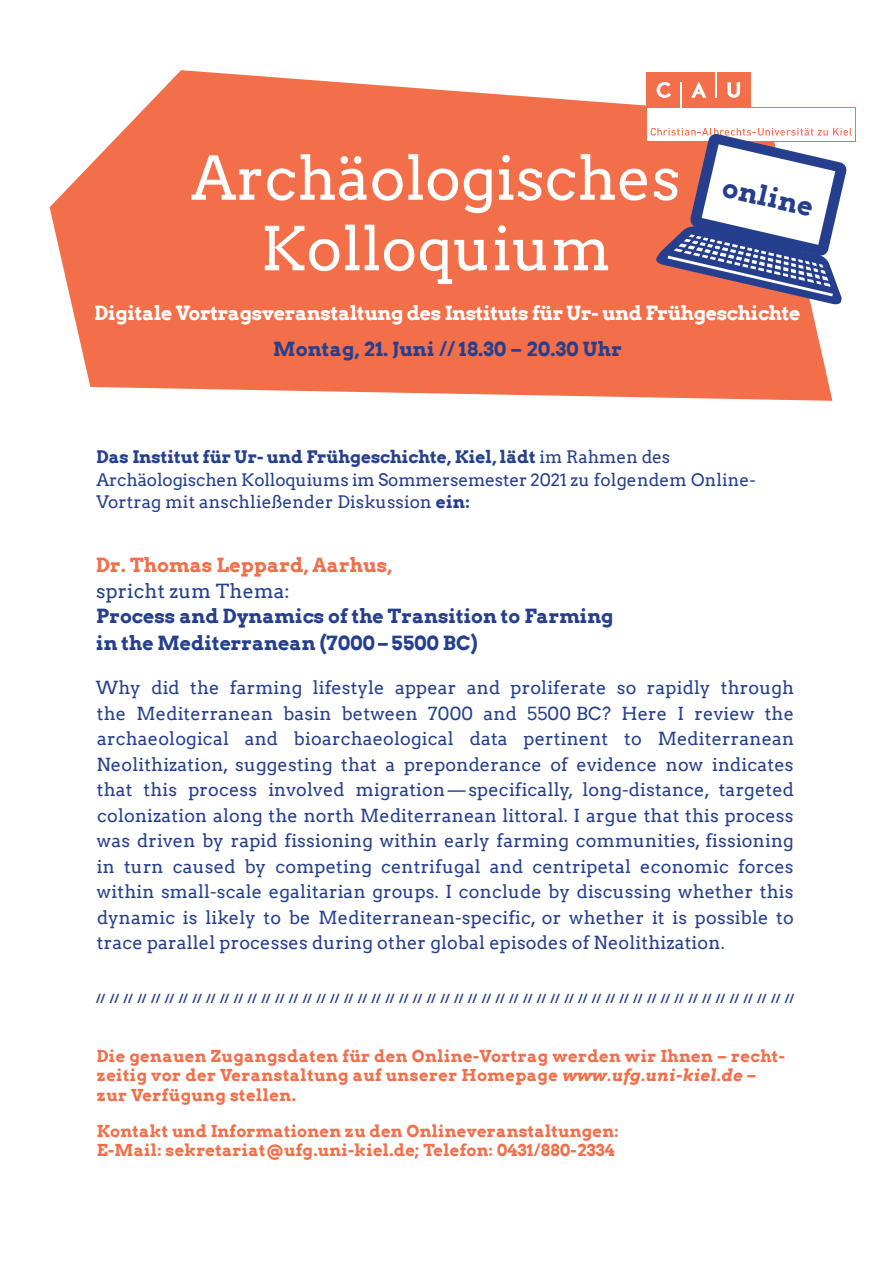
<style>
.page{position:relative;width:893px;height:1263px;background:#fff}
.page>*{position:absolute;margin:0;border:0;box-sizing:border-box;transform-origin:0 0}
.t1{font:60px/70.5px "Arvo";color:#fff;text-align:center}
.t2{font:700 27px "Arvo";color:#253f8e}
.t3{font:700 19.5px/36px "Arvo";letter-spacing:-.015em;color:#fff;text-align:center}
.t4{font:700 19.5px/27px "Arvo";color:#253f8e}
.t5{font:700 19.5px "Arvo";letter-spacing:.005em;color:#f36f4a}
.t6{font:19.5px "Arvo";letter-spacing:.01em;color:#253f8e}
.t7{font:18px/25.5px "Arvo";letter-spacing:.01em;color:#253f8e;text-align:justify}
.t8{font:17.25px/22.5px "Arvo";letter-spacing:.01em;color:#253f8e}
.t9{font:700 16.5px/19.5px "Arvo";letter-spacing:.025em;color:#f36f4a}
.t10{font:700 12px "Arvo";color:#253f8e}
.s1{color:#253f8e}
.s2{font-weight:700}
.s3{font-style:italic}
</style>
<div class="page">
<svg style="left:50px;top:70px;width:782px;height:331px;background:#f48363"></svg>
<div style="left:646px;top:107px;width:210px;height:35px;background:#f36f4a"></div>
<div style="left:647px;top:108px;width:208px;height:33px;background:#fff"></div>
<div style="left:646px;top:72px;width:105px;height:36px;background:#f36f4a"></div>
<svg style="left:681px;top:82px;width:1px;height:26px"></svg>
<svg style="left:657px;top:82px;width:14px;height:16px"></svg>
<svg style="left:691px;top:81px;width:15px;height:17px"></svg>
<svg style="left:727px;top:82px;width:13px;height:16px"></svg>
<svg style="left:716px;top:72px;width:1px;height:26px"></svg>
<svg style="left:651px;top:128px;width:201px;height:177px"></svg>
<p class="t1" style="left:191px;top:143px;width:491px">Archäologisches<br>Kolloquium</p>
<p class="t2" style="left:727px;top:170px;width:94px;rotate:13deg">online</p>
<p class="t3" style="left:95px;top:295px;width:707px">Digitale Vortragsveranstaltung des Instituts für Ur- und Frühgeschichte<br><span class="s1">Montag, 21. Juni // 18.30 – 20.30 Uhr</span></p>
<p class="t8" style="left:96px;top:446px;width:661px"><span class="s2">Das Institut für Ur- und Frühgeschichte, Kiel, lädt</span> im Rahmen des<br>Archäologischen Kolloquiums im Sommersemester 2021 zu folgendem Online-<br>Vortrag mit anschließender Diskussion <span class="s2">ein:</span></p>
<p class="t5" style="left:96px;top:553px;width:298px">Dr. Thomas Leppard, Aarhus,</p>
<p class="t6" style="left:96px;top:579px;width:195px">spricht zum Thema:</p>
<p class="t4" style="left:96px;top:602px;width:519px">Process and Dynamics of the Transition to Farming in the Mediterranean (7000–5500 BC)</p>
<p class="t7" style="left:96px;top:675px;width:700px">Why did the farming lifestyle appear and proliferate so rapidly through the Mediterranean basin between 7000 and 5500 BC? Here I review the archaeological and bioarchaeological data pertinent to Mediterranean Neolithization, suggesting that a preponderance of evidence now indicates that this process involved migration—specifically, long-distance, targeted colonization along the north Mediterranean littoral. I argue that this process was driven by rapid fissioning within early farming communities, fissioning in turn caused by competing centrifugal and centripetal economic forces within small-scale egalitarian groups. I conclude by discussing whether this dynamic is likely to be Mediterranean-specific, or whether it is possible to trace parallel processes during other global episodes of Neolithization.</p>
<p class="t10" style="left:96px;top:991px;width:700px">// // // // // // // // // // // // // // // // // // // // // // // // // // // // // // // // // // // // // // // // // // // // // // // // // // //</p>
<p class="t9" style="left:97px;top:1046px;width:690px">Die genauen Zugangsdaten für den Online-Vortrag werden wir Ihnen – recht&shy;zeitig vor der Veranstaltung auf unserer Homepage <span class="s3">www.ufg.uni-kiel.de</span> – zur Verfügung stellen.</p>
<p class="t9" style="left:97px;top:1121px;width:523px">Kontakt und Informationen zu den Onlineveranstaltungen:<br>E-Mail: sekretariat@ufg.uni-kiel.de; Telefon: 0431/880-2334</p>
</div>
